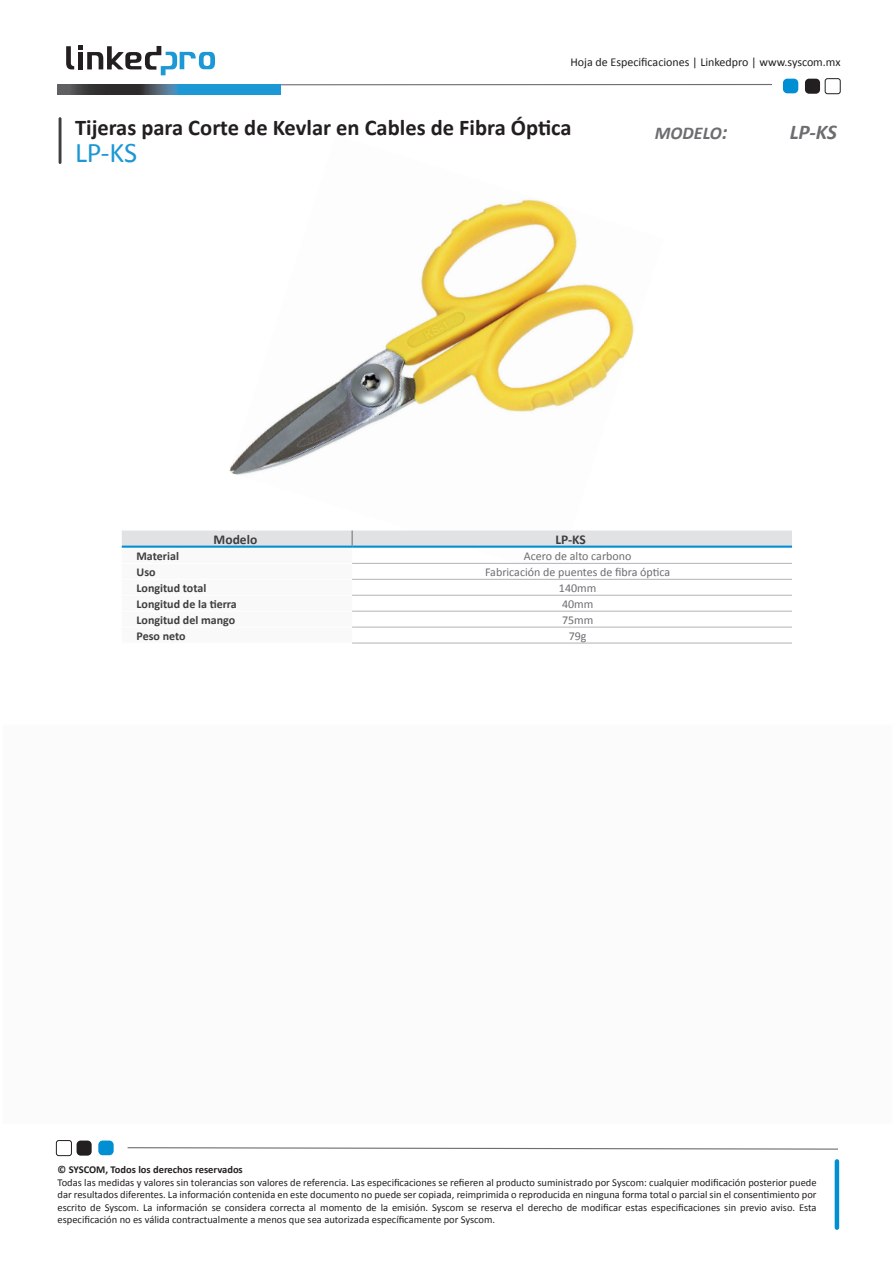
<style>
.page{position:relative;width:893px;height:1263px;background:#fff}
.page>*{position:absolute;margin:0;border:0;box-sizing:border-box;transform-origin:0 0}
.t1{font:28.5px "Calibri";color:#1c98d4}
.t2{font:700 22.5px "Calibri";color:#231f20}
.t3{font:italic 700 21px "Calibri";color:#6c6d70}
.t4{font:italic 700 18px "Calibri";color:#6c6d70}
.t5{font:700 13.5px "Calibri";color:#3e3e3f}
.t6{font:12px "Calibri";color:#6c6d70}
.t7{font:700 12px "Calibri";color:#3e3e3f}
.t8{font:12px "Calibri";color:#231f20}
.t9{font:10.5px/12.6px "Calibri";color:#231f20;text-align:justify}
.t10{font:700 10.5px "Calibri";color:#231f20}
.s1{font-size:21px}
</style>
<div class="page">
<div style="left:783px;top:79px;width:15px;height:14px;background:#008fd3;border-radius:4px"></div>
<div style="left:98px;top:1140px;width:16px;height:15px;background:#008fd3;border-radius:4px"></div>
<hr style="left:58px;top:84px;width:714px;height:1px;background:#6c6d70">
<svg style="left:127px;top:1147px;width:711px;height:3px"></svg>
<svg style="left:66px;top:46px;width:149px;height:29px"></svg>
<div style="left:825px;top:78px;width:16px;height:16px;border:1px solid #231f20;border-radius:2px"></div>
<div style="left:56px;top:1140px;width:16px;height:16px;border:1px solid #231f20;border-radius:2px"></div>
<div style="left:805px;top:79px;width:15px;height:15px;background:#231f20;border-radius:4px"></div>
<div style="left:77px;top:1140px;width:15px;height:15px;background:#231f20;border-radius:4px"></div>
<hr style="left:835px;top:1159px;width:4px;height:71px;background:#008fd3;border-radius:2px">
<hr style="left:59px;top:117px;width:3px;height:47px;background:#3e3e3f">
<svg style="left:58px;top:85px;width:222px;height:9px;background:#2f6c8c"></svg>
<img style="left:229px;top:199px;width:405px;height:276px">
<div style="left:2px;top:724px;width:891px;height:400px;background:#fbfbfb"></div>
<svg style="left:122px;top:530px;width:670px;height:113px"></svg>
<hr style="left:122px;top:546px;width:230px;height:2px;background:#008fd3">
<hr style="left:352px;top:546px;width:440px;height:2px;background:#008fd3">
<hr style="left:122px;top:563px;width:230px;height:1px;background:#fff">
<hr style="left:122px;top:579px;width:230px;height:1px;background:#fff">
<hr style="left:122px;top:595px;width:230px;height:1px;background:#fff">
<hr style="left:122px;top:611px;width:230px;height:1px;background:#fff">
<hr style="left:122px;top:627px;width:230px;height:1px;background:#fff">
<hr style="left:352px;top:563px;width:440px;height:1px;background:#b2b3b7">
<hr style="left:352px;top:579px;width:440px;height:1px;background:#b2b3b7">
<hr style="left:352px;top:595px;width:440px;height:1px;background:#b2b3b7">
<hr style="left:352px;top:611px;width:440px;height:1px;background:#b2b3b7">
<hr style="left:352px;top:627px;width:440px;height:1px;background:#b2b3b7">
<hr style="left:352px;top:643px;width:440px;height:1px;background:#b2b3b7">
<p class="t8" style="left:570px;top:54px;width:272px">Hoja de Especificaciones | Linkedpro | www.syscom.mx</p>
<h2 class="t2" style="left:75px;top:112px;width:498px">Tijeras para Corte de Kevlar en Cables de Fibra Óptica</h2>
<h1 class="t1" style="left:75px;top:132px;width:64px">LP-KS</h1>
<h3 class="t4" style="left:655px;top:120px;width:74px">MODELO<span class="s1">:</span></h3>
<h3 class="t3" style="left:790px;top:117px;width:49px">LP-KS</h3>
<p class="t5" style="left:214px;top:530px;width:45px">Modelo</p>
<p class="t5" style="left:555px;top:530px;width:32px">LP-KS</p>
<p class="t7" style="left:136px;top:547px;width:44px">Material</p>
<p class="t6" style="left:524px;top:548px;width:109px">Acero de alto carbono</p>
<p class="t7" style="left:136px;top:563px;width:21px">Uso</p>
<p class="t6" style="left:485px;top:563px;width:187px">Fabricación de puentes de fibra óptica</p>
<p class="t7" style="left:136px;top:579px;width:71px">Longitud total</p>
<p class="t6" style="left:559px;top:579px;width:39px">140mm</p>
<p class="t7" style="left:136px;top:595px;width:102px">Longitud de la tierra</p>
<p class="t6" style="left:562px;top:595px;width:33px">40mm</p>
<p class="t7" style="left:136px;top:611px;width:100px">Longitud del mango</p>
<p class="t6" style="left:562px;top:611px;width:33px">75mm</p>
<p class="t7" style="left:136px;top:627px;width:51px">Peso neto</p>
<p class="t6" style="left:569px;top:627px;width:19px">79g</p>
<p class="t10" style="left:58px;top:1162px;width:187px">© SYSCOM, Todos los derechos reservados</p>
<p class="t9" style="left:58px;top:1175px;width:761px">Todas las medidas y valores sin tolerancias son valores de referencia. Las especificaciones se refieren al producto suministrado por Syscom: cualquier modificación posterior puede dar resultados diferentes. La información contenida en este documento no puede ser copiada, reimprimida o reproducida en ninguna forma total o parcial sin el consentimiento por escrito de Syscom. La información se considera correcta al momento de la emisión. Syscom se reserva el derecho de modificar estas especificaciones sin previo aviso. Esta especificación no es válida contractualmente a menos que sea autorizada específicamente por Syscom.</p>
</div>
